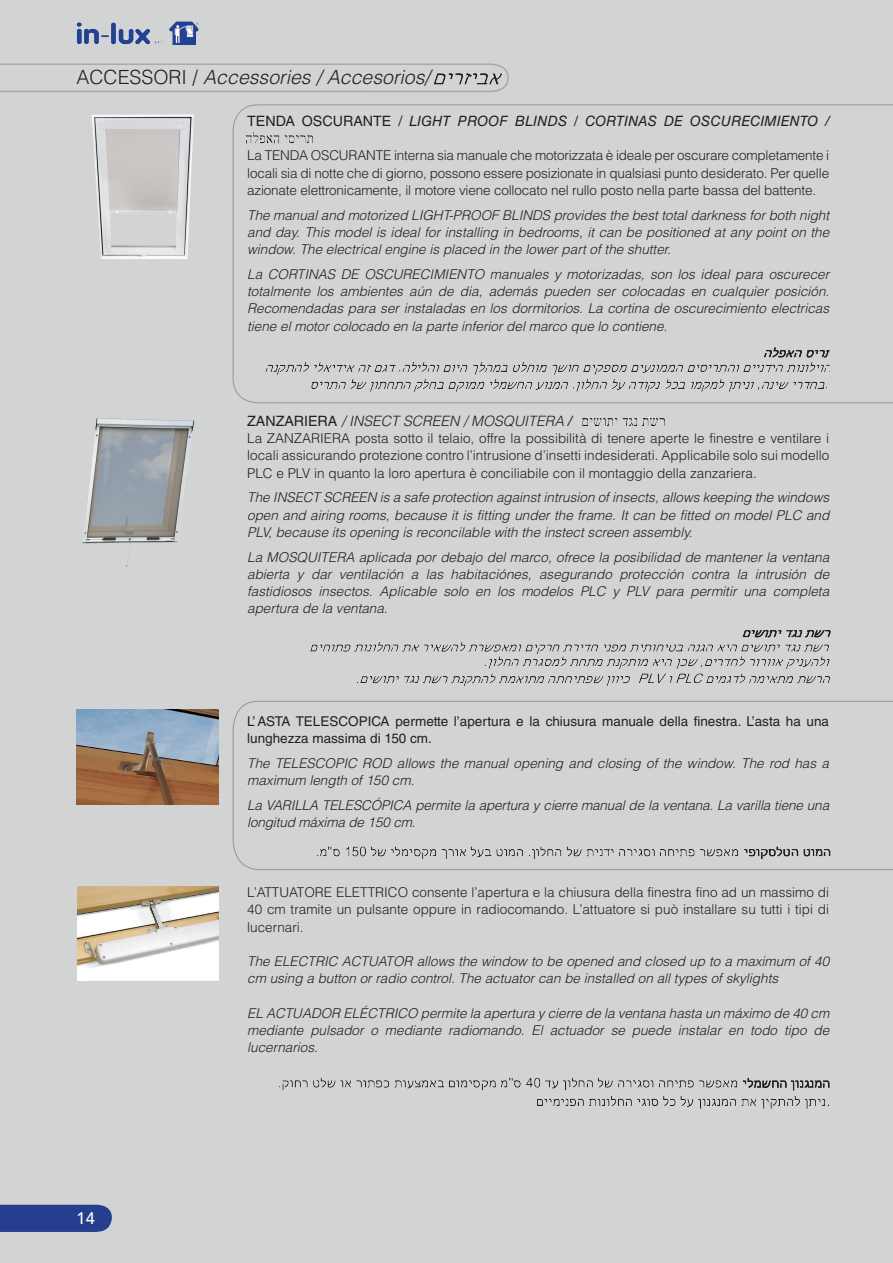
<style>
.page{position:relative;width:893px;height:1263px;background:#d2d4d3}
.page>*{position:absolute;margin:0;border:0;box-sizing:border-box;transform-origin:0 0}
.t1{font:italic 300 19.5px "Helvetica LT Std";color:#231f20}
.t2{font:500 16.5px "Avenir LT Std";color:#fff}
.t3{font:italic 14.25px "Helvetica LT Std";color:#231f20}
.t4{font:italic 300 14.25px "Helvetica LT Std";color:#231f20}
.t5{font:italic 300 13.5px/17.2px "Helvetica LT Std";color:#231f20;text-align:justify}
.t6{font:300 13.5px/17.2px "Helvetica LT Std";color:#231f20;text-align:justify}
.t7{font:13.5px/17.2px "Helvetica LT Std";color:#231f20}
.s1{font-style:normal}
.s2{font-family:"Arial"}
.s3{font-weight:400;font-style:normal}
.s4{font-family:"Arial";font-weight:400}
</style>
<div class="page">
<div style="left:0;top:1205px;width:112px;height:27px;background:#253f8e"></div>
<img style="left:76px;top:21px;width:123px;height:24px">
<img style="left:82px;top:418px;width:113px;height:149px">
<img style="left:91px;top:114px;width:103px;height:145px">
<img style="left:77px;top:709px;width:142px;height:95px">
<img style="left:77px;top:886px;width:142px;height:95px">
<svg style="left:0;top:63px;width:494px;height:29px"></svg>
<svg style="left:232px;top:104px;width:661px;height:300px"></svg>
<svg style="left:232px;top:701px;width:661px;height:169px"></svg>
<img style="left:582px;top:418px;width:83px;height:8px">
<img style="left:279px;top:1077px;width:551px;height:32px">
<img style="left:311px;top:841px;width:528px;height:29px">
<img style="left:310px;top:630px;width:521px;height:56px">
<img style="left:420px;top:64px;width:89px;height:28px">
<img style="left:237px;top:131px;width:81px;height:17px">
<img style="left:232px;top:338px;width:605px;height:56px">
<img style="left:889px;top:701px;width:4px;height:21px">
<h1 class="t1" style="left:77px;top:65px;width:355px"><span class="s1">ACCESSORI /</span> Accessories / Accesorios/</h1>
<p class="t3" style="left:247px;top:113px;width:583px"><span class="s1">TENDA OSCURANTE</span> / LIGHT PROOF BLINDS / CORTINAS DE OSCURECIMIENTO <span class="s2">/</span></p>
<p class="t6" style="left:247px;top:147px;width:584px">La TENDA OSCURANTE interna sia manuale che motorizzata è ideale per oscurare completamente i locali sia di notte che di giorno, possono essere posizionate in qualsiasi punto desiderato. Per quelle azionate elettronicamente, il motore viene collocato nel rullo posto nella parte bassa del battente.</p>
<p class="t5" style="left:247px;top:206px;width:584px">The manual and motorized LIGHT-PROOF BLINDS provides the best total darkness for both night and day. This model is ideal for installing in bedrooms, it can be positioned at any point on the window. The electrical engine is placed in the lower part of the shutter.</p>
<p class="t5" style="left:247px;top:265px;width:584px">La CORTINAS DE OSCURECIMIENTO manuales y motorizadas, son los ideal para oscurecer totalmente los ambientes aún de dia, además pueden ser colocadas en cualquier posición.<br>Recomendadas para ser instaladas en los dormitorios. La cortina de oscurecimiento electricas tiene el motor colocado en la parte inferior del marco que lo contiene.</p>
<p class="t4" style="left:247px;top:412px;width:326px"><span class="s3">ZANZARIERA</span> / INSECT SCREEN / MOSQUITERA <span class="s4">/</span></p>
<p class="t6" style="left:247px;top:430px;width:583px">La ZANZARIERA posta sotto il telaio, offre la possibilità di tenere aperte le finestre e ventilare i locali assicurando protezione contro l’intrusione d’insetti indesiderati. Applicabile solo sui modello PLC e PLV in quanto la loro apertura è conciliabile con il montaggio della zanzariera.</p>
<p class="t5" style="left:247px;top:489px;width:584px">The INSECT SCREEN is a safe protection against intrusion of insects, allows keeping the windows open and airing rooms, because it is fitting under the frame. It can be fitted on model PLC and PLV, because its opening is reconcilable with the instect screen assembly.</p>
<p class="t5" style="left:247px;top:548px;width:584px">La MOSQUITERA aplicada por debajo del marco, ofrece la posibilidad de mantener la ventana abierta y dar ventilación a las habitaciónes, asegurando protección contra la intrusión de fastidiosos insectos. Aplicable solo en los modelos PLC y PLV para permitir una completa apertura de la ventana.</p>
<p class="t7" style="left:247px;top:713px;width:583px">L’ ASTA TELESCOPICA permette l’apertura e la chiusura manuale della finestra. L’asta ha una lunghezza massima di 150 cm.</p>
<p class="t5" style="left:247px;top:755px;width:583px">The TELESCOPIC ROD allows the manual opening and closing of the window. The rod has a maximum length of 150 cm<span class="s1">.</span></p>
<p class="t5" style="left:247px;top:797px;width:583px">La VARILLA TELESCÓPICA permite la apertura y cierre manual de la ventana. La varilla tiene una longitud máxima de 150 cm.</p>
<p class="t2" style="left:77px;top:1209px;width:20px">14</p>
<p class="t6" style="left:247px;top:883px;width:584px">L’ATTUATORE ELETTRICO consente l’apertura e la chiusura della finestra fino ad un massimo di 40 cm tramite un pulsante oppure in radiocomando. L’attuatore si può installare su tutti i tipi di lucernari.</p>
<p class="t5" style="left:247px;top:953px;width:583px">The ELECTRIC ACTUATOR allows the window to be opened and closed up to a maximum of 40 cm using a button or radio control. The actuator can be installed on all types of skylights</p>
<p class="t5" style="left:247px;top:1004px;width:584px">EL ACTUADOR ELÉCTRICO permite la apertura y cierre de la ventana hasta un máximo de 40 cm mediante pulsador o mediante radiomando. El actuador se puede instalar en todo tipo de lucernarios.</p>
</div>
